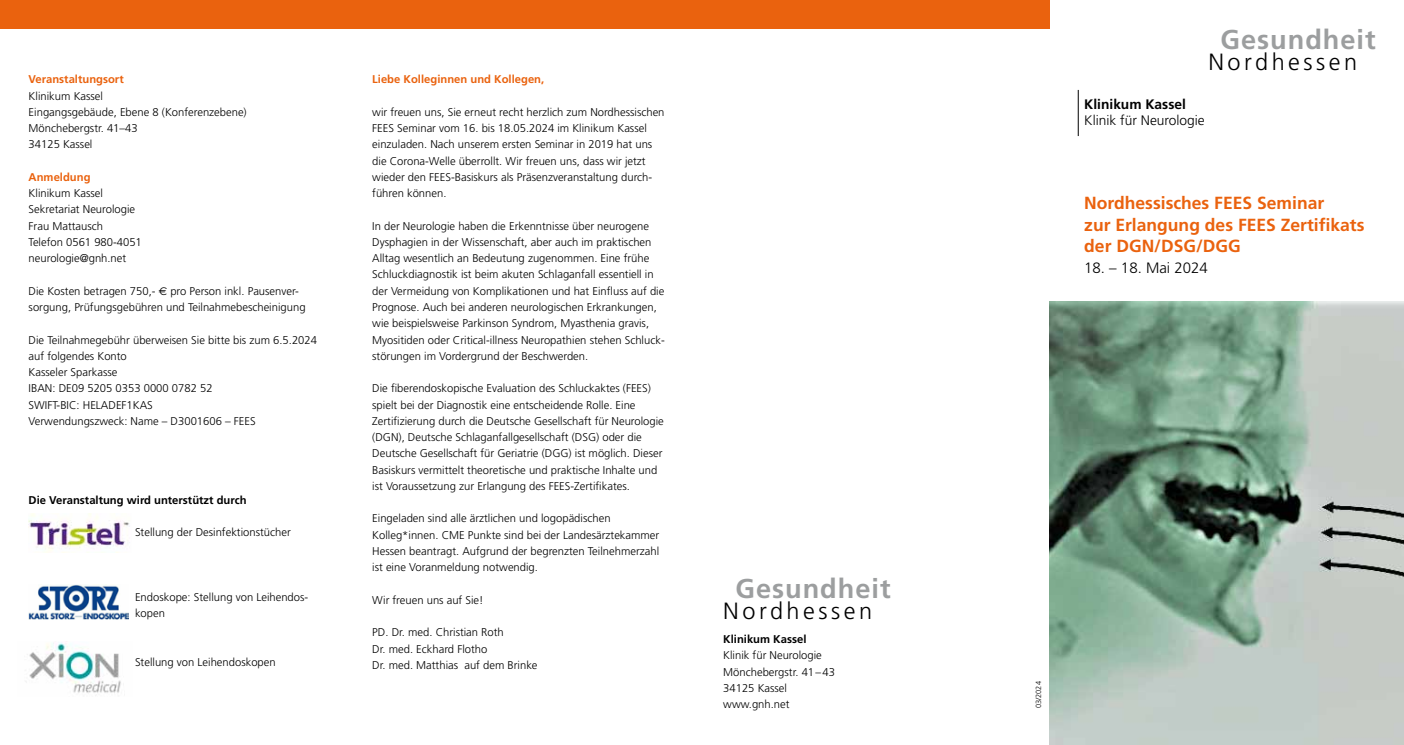
<style>
.page{position:relative;width:1404px;height:745px;background:#fff}
.page>*{position:absolute;margin:0;border:0;box-sizing:border-box;transform-origin:0 0}
.t1{font:700 27.12px "Frutiger";letter-spacing:.035em;color:#9c9e9f}
.t2{font:300 23.5px "Frutiger";letter-spacing:.15em;color:#000}
.t3{font:700 17.5px/21.2px "Frutiger";color:#ea620e}
.t4{font:300 15px "Frutiger";color:#000}
.t5{font:300 13.75px "Frutiger";color:#000}
.t6{font:700 13.75px "Frutiger";color:#000}
.t7{font:300 11.25px/16.2px "Frutiger";color:#000}
.t8{font:700 11.25px "Frutiger";color:#ea620e}
.t9{font:700 11.25px "Frutiger";color:#000}
.t10{font:300 7.5px "Frutiger";color:#000}
.s1{font-family:"Euro Sans";font-weight:400}
</style>
<div class="page">
<img style="left:1049px;top:301px;width:354px;height:443px">
<hr style="left:1077px;top:90px;width:1px;height:46px;background:#000">
<div style="left:0;top:0;width:1049px;height:28px;background:#ea620e"></div>
<img style="left:29px;top:584px;width:99px;height:34px">
<img style="left:29px;top:513px;width:100px;height:39px">
<img style="left:25px;top:641px;width:96px;height:52px">
<p class="t8" style="left:29px;top:73px;width:97px">Veranstaltungsort</p>
<p class="t7" style="left:29px;top:87px;width:220px">Klinikum Kassel<br>Eingangsgebäude, Ebene 8 (Konferenzebene)<br>Mönchebergstr. 41–43<br>34125 Kassel</p>
<p class="t8" style="left:29px;top:170px;width:63px">Anmeldung</p>
<p class="t7" style="left:29px;top:185px;width:115px">Klinikum Kassel<br>Sekretariat Neurologie<br>Frau Mattausch<br>Telefon 0561 980-4051 neurologie@gnh.net</p>
<p class="t7" style="left:29px;top:282px;width:278px">Die Kosten betragen 750,- <span class="s1">€</span> pro Person inkl. Pausenver&shy;sorgung, Prüfungsgebühren und Teilnahmebescheinigung</p>
<p class="t7" style="left:29px;top:331px;width:290px">Die Teilnahmegebühr überweisen Sie bitte bis zum 6.5.2024 auf folgendes Konto<br>Kasseler Sparkasse<br>IBAN: DE09 5205 0353 0000 0782 52<br>SWIFT-BIC: HELADEF1KAS<br>Verwendungszweck: Name – D3001606 – FEES</p>
<p class="t9" style="left:29px;top:492px;width:219px">Die Veranstaltung wird unterstützt durch</p>
<p class="t7" style="left:135px;top:523px;width:157px">Stellung der Desinfektionstücher</p>
<p class="t7" style="left:135px;top:588px;width:175px">Endoskope: Stellung von Leihendos&shy;kopen</p>
<p class="t7" style="left:135px;top:653px;width:142px">Stellung von Leihendoskopen</p>
<p class="t8" style="left:372px;top:73px;width:173px">Liebe Kolleginnen und Kollegen,</p>
<p class="t7" style="left:372px;top:104px;width:294px">wir freuen uns, Sie erneut recht herzlich zum Nordhessischen FEES Seminar vom 16. bis 18.05.2024 im Klinikum Kassel einzuladen. Nach unserem ersten Seminar in 2019 hat uns die Corona-Welle überrollt. Wir freuen uns, dass wir jetzt wieder den FEES-Basiskurs als Präsenzveranstaltung durch&shy;führen können.</p>
<p class="t7" style="left:372px;top:217px;width:294px">In der Neurologie haben die Erkenntnisse über neurogene Dysphagien in der Wissenschaft, aber auch im praktischen Alltag wesentlich an Bedeutung zugenommen. Eine frühe Schluckdiagnostik ist beim akuten Schlaganfall essentiell in der Vermeidung von Komplikationen und hat Einfluss auf die Prognose. Auch bei anderen neurologischen Erkrankungen, wie beispielsweise Parkinson Syndrom, Myasthenia gravis, Myositiden oder Critical-illness Neuropathien stehen Schluck&shy;störungen im Vordergrund der Beschwerden.</p>
<p class="t7" style="left:372px;top:380px;width:293px">Die fiberendoskopische Evaluation des Schluckaktes (FEES) spielt bei der Diagnostik eine entscheidende Rolle. Eine Zertifizierung durch die Deutsche Gesellschaft für Neurologie (DGN), Deutsche Schlaganfallgesellschaft (DSG) oder die Deutsche Gesellschaft für Geriatrie (DGG) ist möglich. Dieser Basiskurs vermittelt theoretische und praktische Inhalte und ist Voraussetzung zur Erlangung des FEES-Zertifikates.</p>
<p class="t7" style="left:372px;top:510px;width:288px">Eingeladen sind alle ärztlichen und logopädischen Kolleg*innen. CME Punkte sind bei der Landesärztekammer Hessen beantragt. Aufgrund der begrenzten Teilnehmerzahl ist eine Voranmeldung notwendig.</p>
<p class="t7" style="left:372px;top:591px;width:113px">Wir freuen uns auf Sie!</p>
<p class="t7" style="left:372px;top:624px;width:167px">PD. Dr. med. Christian Roth<br>Dr. med. Eckhard Flotho<br>Dr. med. Matthias auf dem Brinke</p>
<p class="t9" style="left:723px;top:632px;width:85px">Klinikum Kassel</p>
<h1 class="t1" style="left:735px;top:572px;width:156px">Gesundheit</h1>
<h2 class="t2" style="left:723px;top:597px;width:150px">Nordhessen</h2>
<p class="t7" style="left:723px;top:647px;width:113px">Klinik für Neurologie<br>Mönchebergstr. 41–43<br>34125 Kassel www.gnh.net</p>
<h1 class="t1" style="left:1220px;top:23px;width:156px">Gesundheit</h1>
<h2 class="t2" style="left:1208px;top:48px;width:150px">Nordhessen</h2>
<p class="t6" style="left:1084px;top:96px;width:103px">Klinikum Kassel</p>
<p class="t5" style="left:1084px;top:112px;width:122px">Klinik für Neurologie</p>
<h3 class="t3" style="left:1084px;top:192px;width:282px">Nordhessisches FEES Seminar<br>zur Erlangung des FEES Zertifikats der DGN/DSG/DGG</h3>
<h3 class="t4" style="left:1084px;top:259px;width:125px">18. – 18. Mai 2024</h3>
<p class="t10" style="left:1034px;top:707px;width:29px;rotate:-90deg">03/2024</p>
</div>
